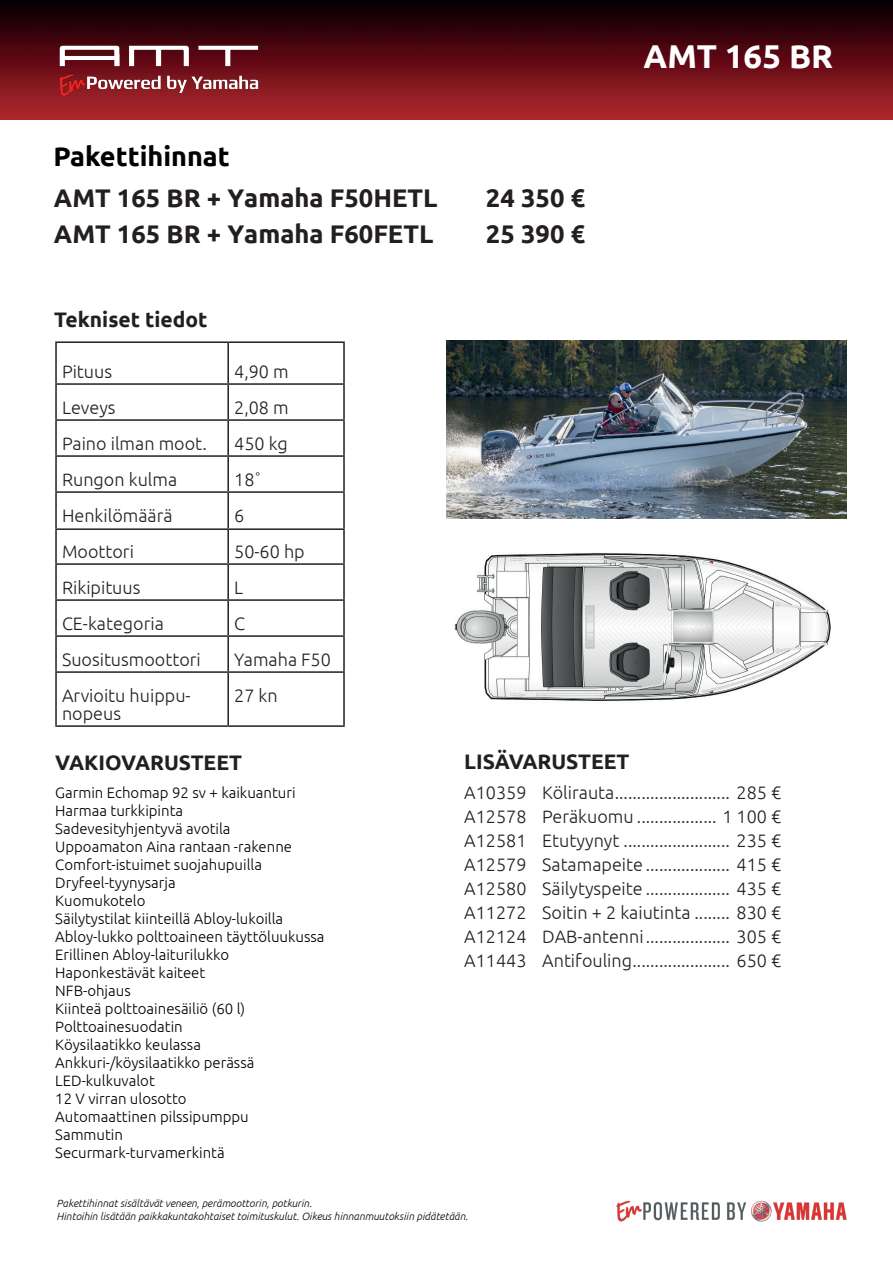
<style>
.page{position:relative;width:893px;height:1263px;background:#fff}
.page>*{position:absolute;margin:0;border:0;box-sizing:border-box;transform-origin:0 0}
.t1{font:700 33px "Ubuntu";color:#fff}
.t2{font:700 27px "Ubuntu";color:#000}
.t3{font:700 25.5px "Ubuntu";color:#231f20}
.t4{font:700 21px "Ubuntu";color:#231f20}
.t5{font:300 18px/24px "Ubuntu";color:#231f20;text-align:justify}
.t6{font:300 15px/18px "Ubuntu";color:#000}
.t7{font:italic 300 10.5px/12.6px "Ubuntu";color:#000}
</style>
<div class="page">
<img style="left:616px;top:1200px;width:231px;height:22px">
<img style="left:0;top:0;width:893px;height:120px">
<img style="left:44px;top:27px;width:229px;height:76px">
<img style="left:454px;top:553px;width:377px;height:148px">
<img style="left:446px;top:341px;width:401px;height:177px">
<hr style="left:55px;top:341px;width:173px;height:2px;background:#231f20">
<hr style="left:55px;top:343px;width:2px;height:40px;background:#231f20">
<hr style="left:228px;top:341px;width:117px;height:2px;background:#231f20">
<hr style="left:227px;top:343px;width:2px;height:40px;background:#231f20">
<hr style="left:343px;top:343px;width:2px;height:40px;background:#231f20">
<hr style="left:55px;top:383px;width:173px;height:2px;background:#231f20">
<hr style="left:55px;top:385px;width:2px;height:34px;background:#231f20">
<hr style="left:228px;top:383px;width:117px;height:2px;background:#231f20">
<hr style="left:227px;top:385px;width:2px;height:34px;background:#231f20">
<hr style="left:343px;top:385px;width:2px;height:34px;background:#231f20">
<hr style="left:55px;top:419px;width:173px;height:2px;background:#231f20">
<hr style="left:55px;top:421px;width:2px;height:34px;background:#231f20">
<hr style="left:228px;top:419px;width:117px;height:2px;background:#231f20">
<hr style="left:227px;top:421px;width:2px;height:34px;background:#231f20">
<hr style="left:343px;top:421px;width:2px;height:34px;background:#231f20">
<hr style="left:55px;top:455px;width:173px;height:2px;background:#231f20">
<hr style="left:55px;top:457px;width:2px;height:34px;background:#231f20">
<hr style="left:228px;top:455px;width:117px;height:2px;background:#231f20">
<hr style="left:227px;top:457px;width:2px;height:34px;background:#231f20">
<hr style="left:343px;top:457px;width:2px;height:34px;background:#231f20">
<hr style="left:55px;top:491px;width:173px;height:2px;background:#231f20">
<hr style="left:55px;top:493px;width:2px;height:35px;background:#231f20">
<hr style="left:228px;top:491px;width:117px;height:2px;background:#231f20">
<hr style="left:227px;top:493px;width:2px;height:35px;background:#231f20">
<hr style="left:343px;top:493px;width:2px;height:35px;background:#231f20">
<hr style="left:55px;top:528px;width:173px;height:2px;background:#231f20">
<hr style="left:55px;top:530px;width:2px;height:33px;background:#231f20">
<hr style="left:228px;top:528px;width:117px;height:2px;background:#231f20">
<hr style="left:227px;top:530px;width:2px;height:33px;background:#231f20">
<hr style="left:343px;top:530px;width:2px;height:33px;background:#231f20">
<hr style="left:55px;top:563px;width:173px;height:2px;background:#231f20">
<hr style="left:55px;top:565px;width:2px;height:34px;background:#231f20">
<hr style="left:228px;top:563px;width:117px;height:2px;background:#231f20">
<hr style="left:227px;top:565px;width:2px;height:34px;background:#231f20">
<hr style="left:343px;top:565px;width:2px;height:34px;background:#231f20">
<hr style="left:55px;top:599px;width:173px;height:2px;background:#231f20">
<hr style="left:55px;top:601px;width:2px;height:34px;background:#231f20">
<hr style="left:228px;top:599px;width:117px;height:2px;background:#231f20">
<hr style="left:227px;top:601px;width:2px;height:34px;background:#231f20">
<hr style="left:343px;top:601px;width:2px;height:34px;background:#231f20">
<hr style="left:55px;top:635px;width:173px;height:2px;background:#231f20">
<hr style="left:55px;top:637px;width:2px;height:34px;background:#231f20">
<hr style="left:228px;top:635px;width:117px;height:2px;background:#231f20">
<hr style="left:227px;top:637px;width:2px;height:34px;background:#231f20">
<hr style="left:343px;top:637px;width:2px;height:34px;background:#231f20">
<hr style="left:55px;top:671px;width:173px;height:2px;background:#231f20">
<hr style="left:55px;top:673px;width:2px;height:52px;background:#231f20">
<hr style="left:228px;top:671px;width:117px;height:2px;background:#231f20">
<hr style="left:227px;top:673px;width:2px;height:52px;background:#231f20">
<hr style="left:343px;top:673px;width:2px;height:52px;background:#231f20">
<hr style="left:55px;top:725px;width:173px;height:2px;background:#231f20">
<hr style="left:228px;top:725px;width:117px;height:2px;background:#231f20">
<h2 class="t2" style="left:53px;top:140px;width:178px">Pakettihinnat</h2>
<h3 class="t3" style="left:54px;top:182px;width:385px">AMT 165 BR + Yamaha F50HETL</h3>
<h3 class="t3" style="left:486px;top:182px;width:101px">24 350 €</h3>
<h3 class="t3" style="left:54px;top:218px;width:381px">AMT 165 BR + Yamaha F60FETL</h3>
<h3 class="t3" style="left:486px;top:218px;width:101px">25 390 €</h3>
<p class="t4" style="left:54px;top:306px;width:155px">Tekniset tiedot</p>
<p class="t5" style="left:62px;top:359px;width:52px">Pituus</p>
<p class="t5" style="left:234px;top:359px;width:56px">4,90 m</p>
<p class="t5" style="left:62px;top:395px;width:55px">Leveys</p>
<p class="t5" style="left:234px;top:395px;width:56px">2,08 m</p>
<p class="t5" style="left:62px;top:431px;width:146px">Paino ilman moot.</p>
<p class="t5" style="left:234px;top:431px;width:55px">450 kg</p>
<p class="t5" style="left:62px;top:467px;width:117px">Rungon kulma</p>
<p class="t5" style="left:234px;top:467px;width:29px">18˚</p>
<p class="t5" style="left:62px;top:503px;width:112px">Henkilömäärä</p>
<p class="t5" style="left:234px;top:503px;width:12px">6</p>
<p class="t5" style="left:62px;top:539px;width:73px">Moottori</p>
<p class="t5" style="left:234px;top:539px;width:72px">50-60 hp</p>
<p class="t5" style="left:62px;top:575px;width:80px">Rikipituus</p>
<p class="t5" style="left:234px;top:575px;width:11px">L</p>
<p class="t5" style="left:62px;top:611px;width:103px">CE-kategoria</p>
<p class="t5" style="left:234px;top:611px;width:12px">C</p>
<p class="t5" style="left:62px;top:647px;width:140px">Suositusmoottori</p>
<p class="t5" style="left:234px;top:647px;width:98px">Yamaha F50</p>
<p class="t5" style="left:62px;top:686px;width:130px;line-height:18px">Arvioitu huippu&shy;nopeus</p>
<p class="t5" style="left:234px;top:683px;width:45px">27 kn</p>
<h1 class="t1" style="left:644px;top:36px;width:191px">AMT 165 BR</h1>
<p class="t4" style="left:55px;top:750px;width:188px">VAKIOVARUSTEET</p>
<p class="t6" style="left:55px;top:784px;width:271px">Garmin Echomap 92 sv + kaikuanturi<br>Harmaa turkkipinta<br>Sadevesityhjentyvä avotila<br>Uppoamaton Aina rantaan -rakenne<br>Comfort-istuimet suojahupuilla<br>Dryfeel-tyynysarja<br>Kuomukotelo<br>Säilytystilat kiinteillä Abloy-lukoilla<br>Abloy-lukko polttoaineen täyttöluukussa<br>Erillinen Abloy-laiturilukko<br>Haponkestävät kaiteet<br>NFB-ohjaus<br>Kiinteä polttoainesäiliö (60 l)<br>Polttoainesuodatin<br>Köysilaatikko keulassa<br>Ankkuri-/köysilaatikko perässä<br>LED-kulkuvalot<br>12 V virran ulosotto<br>Automaattinen pilssipumppu<br>Sammutin<br>Securmark-turvamerkintä</p>
<p class="t4" style="left:464px;top:748px;width:167px">LISÄVARUSTEET</p>
<p class="t5" style="left:464px;top:780px;width:319px">A10359 Kölirauta.......................... 285 € A12578 Peräkuomu .................. 1 100 € A12581 Etutyynyt ........................ 235 € A12579 Satamapeite ................... 415 € A12580 Säilytyspeite ................... 435 € A11272 Soitin + 2 kaiutinta ........ 830 € A12124 DAB-antenni................... 305 € A11443 Antifouling...................... 650 €</p>
<p class="t7" style="left:57px;top:1197px;width:413px">Pakettihinnat sisältävät veneen, perämoottorin, potkurin.<br>Hintoihin lisätään paikkakuntakohtaiset toimituskulut. Oikeus hinnanmuutoksiin pidätetään.</p>
</div>
